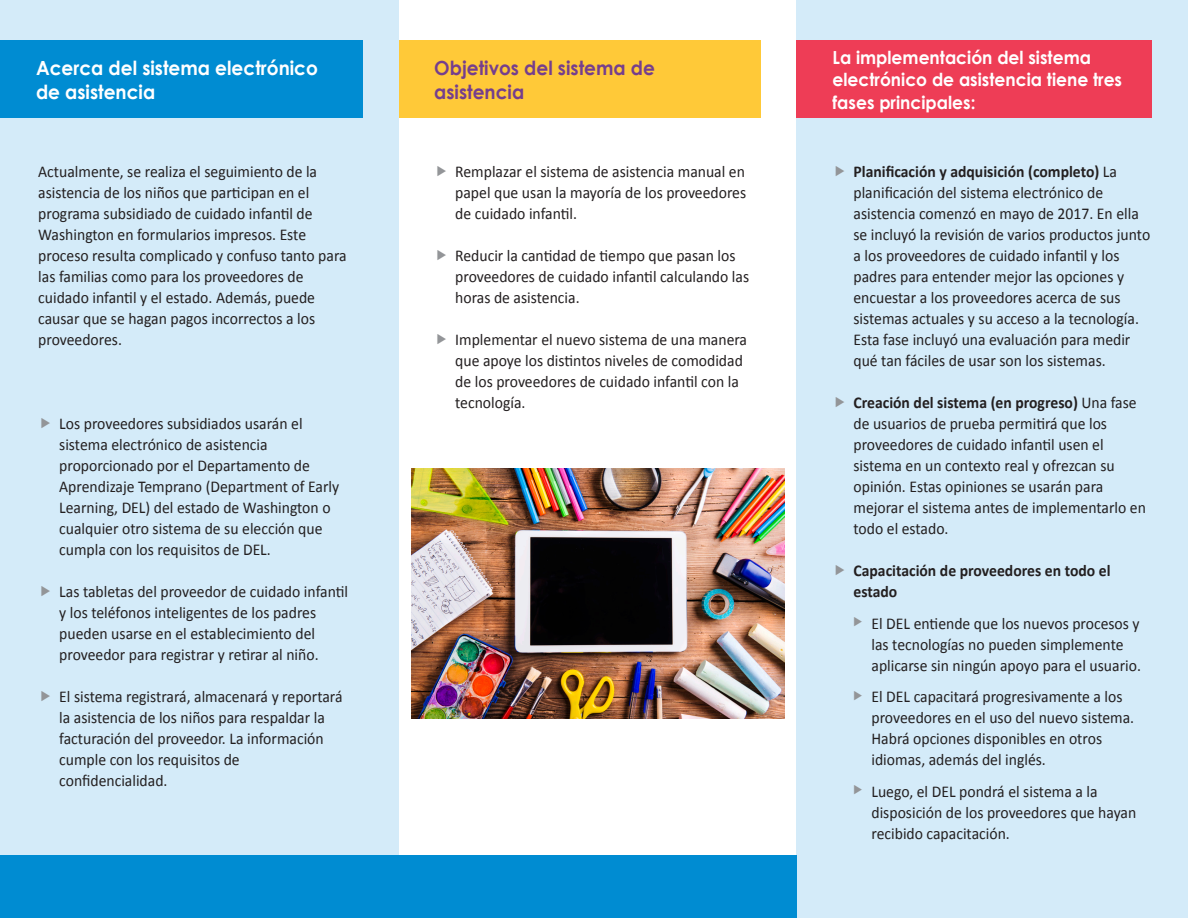
<style>
.page{position:relative;width:1188px;height:918px;background:#fff}
.page>*{position:absolute;margin:0;border:0;box-sizing:border-box;transform-origin:0 0}
.BOX_TYPE{font:700 19.5px/23.4px "Century Gothic";color:#fff;scale:.95 1}
.BOX_TYPE-2{font:700 19.5px/23.4px "Century Gothic";color:#753e8d;scale:.95 1}
.BOX_TYPE-3{font:700 18px/22.5px "Century Gothic";color:#fff;scale:.95 1}
.t1{font:16.5px/21px "Calibri";color:#231f20;scale:.95 1}
.t2{font:700 16.5px/21px "Calibri";color:#231f20;scale:.95 1}
.s1{font-weight:700}
</style>
<div class="page">
<div style="left:398px;top:40px;width:362px;height:78px;background:#ffc938"></div>
<div style="left:0;top:0;width:398px;height:918px;background:#d4ebf9"></div>
<div style="left:796px;top:0;width:392px;height:918px;background:#d4ebf9"></div>
<div style="left:796px;top:40px;width:356px;height:78px;background:#ee3d56"></div>
<div style="left:0;top:855px;width:796px;height:63px;background:#008cd2"></div>
<div style="left:0;top:40px;width:362px;height:78px;background:#008cd2"></div>
<img style="left:411px;top:468px;width:373px;height:250px">
<p class="BOX_TYPE" style="left:36px;top:55px;width:298px">Acerca del sistema electrónico de asistencia</p>
<p class="t1" style="left:38px;top:161px;width:326px">Actualmente, se realiza el seguimiento de la asistencia de los niños que participan en el programa subsidiado de cuidado infantil de Washington en formularios impresos. Este proceso resulta complicado y confuso tanto para las familias como para los proveedores de cuidado infantil y el estado. Además, puede causar que se hagan pagos incorrectos a los proveedores.</p>
<p class="t1" style="left:59px;top:413px;width:296px">Los proveedores subsidiados usarán el sistema electrónico de asistencia proporcionado por el Departamento de Aprendizaje Temprano (Department of Early Learning, DEL) del estado de Washington o cualquier otro sistema de su elección que cumpla con los requisitos de DEL.</p>
<p class="t1" style="left:59px;top:581px;width:306px">Las tabletas del proveedor de cuidado infantil y los teléfonos inteligentes de los padres pueden usarse en el establecimiento del proveedor para registrar y retirar al niño.</p>
<p class="t1" style="left:59px;top:686px;width:300px">El sistema registrará, almacenará y reportará la asistencia de los niños para respaldar la facturación del proveedor. La información cumple con los requisitos de confidencialidad.</p>
<p class="BOX_TYPE-2" style="left:434px;top:55px;width:234px">Objetivos del sistema de asistencia</p>
<p class="t1" style="left:455px;top:161px;width:308px;text-align:justify">Remplazar el sistema de asistencia manual en papel que usan la mayoría de los proveedores de cuidado infantil.</p>
<p class="t1" style="left:455px;top:245px;width:311px">Reducir la cantidad de tiempo que pasan los proveedores de cuidado infantil calculando las horas de asistencia.</p>
<p class="t1" style="left:455px;top:329px;width:309px">Implementar el nuevo sistema de una manera que apoye los distintos niveles de comodidad de los proveedores de cuidado infantil con la tecnología.</p>
<p class="BOX_TYPE-3" style="left:832px;top:45px;width:306px">La implementación del sistema electrónico de asistencia tiene tres fases principales:</p>
<p class="t1" style="left:854px;top:161px;width:314px"><span class="s1">Planificación y adquisición (completo)</span> La planificación del sistema electrónico de asistencia comenzó en mayo de 2017. En ella se incluyó la revisión de varios productos junto a los proveedores de cuidado infantil y los padres para entender mejor las opciones y encuestar a los proveedores acerca de sus sistemas actuales y su acceso a la tecnología.<br>Esta fase incluyó una evaluación para medir qué tan fáciles de usar son los sistemas.</p>
<p class="t1" style="left:854px;top:392px;width:309px"><span class="s1">Creación del sistema (en progreso)</span> Una fase de usuarios de prueba permitirá que los proveedores de cuidado infantil usen el sistema en un contexto real y ofrezcan su opinión. Estas opiniones se usarán para mejorar el sistema antes de implementarlo en todo el estado.</p>
<p class="t2" style="left:854px;top:560px;width:272px">Capacitación de proveedores en todo el estado</p>
<p class="t1" style="left:872px;top:613px;width:285px">El DEL entiende que los nuevos procesos y las tecnologías no pueden simplemente aplicarse sin ningún apoyo para el usuario.</p>
<p class="t1" style="left:872px;top:686px;width:278px">El DEL capacitará progresivamente a los proveedores en el uso del nuevo sistema.<br>Habrá opciones disponibles en otros idiomas, además del inglés.</p>
<p class="t1" style="left:872px;top:781px;width:280px">Luego, el DEL pondrá el sistema a la disposición de los proveedores que hayan recibido capacitación.</p>
</div>
